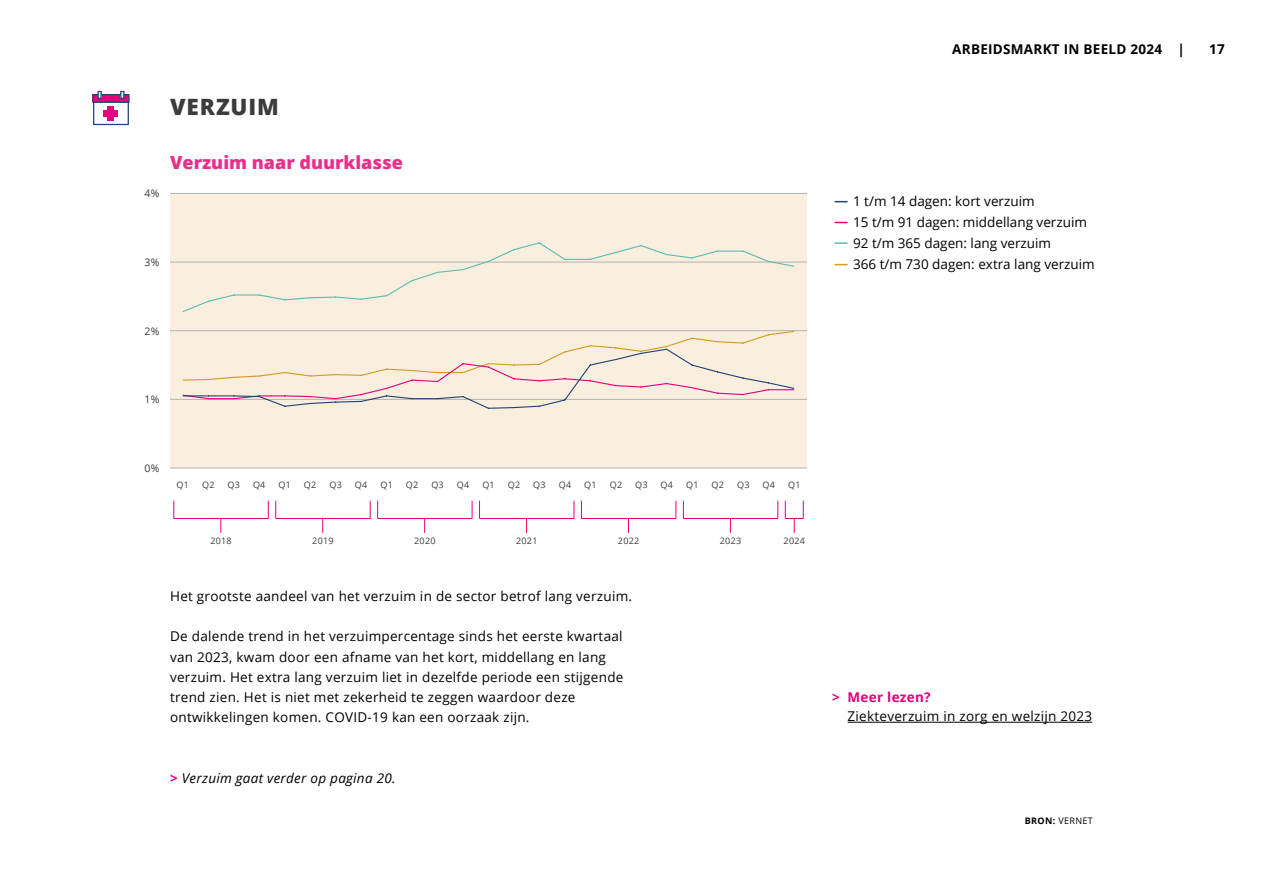
<style>
.page{position:relative;width:1263px;height:893px;background:#fff}
.page>*{position:absolute;margin:0;border:0;box-sizing:border-box;transform-origin:0 0}
.t1{font:800 22.5px "Open Sans";letter-spacing:.04em;color:#3c3c3b}
.t2{font:800 18px "Open Sans";color:#e8308a}
.t3{font:13.5px/20.2px "Open Sans";letter-spacing:.02em;color:#000}
.t4{font:13.5px/21px "Open Sans";color:#000}
.t5{font:italic 13.5px "Open Sans";letter-spacing:.02em;color:#000}
.t6{font:700 13.5px "Open Sans";letter-spacing:.02em;color:#000}
.t7{font:700 13.5px "Open Sans";letter-spacing:.02em;color:#e6007d}
.t8{font:10.5px "Open Sans";color:#3c3c3b}
.t9{font:9px "Open Sans";letter-spacing:.03em;color:#3c3c3b}
.t10{font:9px "Open Sans";letter-spacing:.04em;color:#000}
.s1{font-weight:700;font-style:normal;color:#e6007d}
.s2{font-weight:700}
</style>
<div class="page">
<svg style="left:92px;top:91px;width:38px;height:34px"></svg>
<div style="left:170px;top:193px;width:637px;height:275px;background:#faefdf"></div>
<hr style="left:170px;top:468px;width:637px;height:1px;background:#b3b2b2">
<hr style="left:170px;top:193px;width:637px;height:1px;background:#b3b2b2">
<hr style="left:170px;top:262px;width:637px;height:1px;background:#b3b2b2">
<hr style="left:170px;top:330px;width:637px;height:1px;background:#b3b2b2">
<hr style="left:170px;top:399px;width:637px;height:1px;background:#b3b2b2">
<hr style="left:174px;top:518px;width:94px;height:1px;background:#e6007d">
<svg style="left:174px;top:501px;width:1px;height:17px"></svg>
<svg style="left:221px;top:519px;width:1px;height:14px"></svg>
<svg style="left:268px;top:501px;width:1px;height:17px"></svg>
<hr style="left:276px;top:518px;width:94px;height:1px;background:#e6007d">
<svg style="left:275px;top:501px;width:1px;height:17px"></svg>
<svg style="left:322px;top:519px;width:1px;height:14px"></svg>
<svg style="left:370px;top:501px;width:1px;height:17px"></svg>
<hr style="left:377px;top:518px;width:95px;height:1px;background:#e6007d">
<svg style="left:377px;top:501px;width:1px;height:17px"></svg>
<svg style="left:424px;top:519px;width:1px;height:14px"></svg>
<svg style="left:472px;top:501px;width:1px;height:17px"></svg>
<hr style="left:479px;top:518px;width:95px;height:1px;background:#e6007d">
<svg style="left:479px;top:501px;width:1px;height:17px"></svg>
<svg style="left:526px;top:519px;width:1px;height:14px"></svg>
<svg style="left:574px;top:501px;width:1px;height:17px"></svg>
<hr style="left:581px;top:518px;width:95px;height:1px;background:#e6007d">
<svg style="left:581px;top:501px;width:1px;height:17px"></svg>
<svg style="left:628px;top:519px;width:1px;height:14px"></svg>
<svg style="left:676px;top:501px;width:1px;height:17px"></svg>
<hr style="left:683px;top:518px;width:95px;height:1px;background:#e6007d">
<svg style="left:683px;top:501px;width:1px;height:17px"></svg>
<svg style="left:730px;top:519px;width:1px;height:14px"></svg>
<svg style="left:777px;top:501px;width:1px;height:17px"></svg>
<svg style="left:785px;top:501px;width:19px;height:32px"></svg>
<svg style="left:835px;top:201px;width:12px;height:1px"></svg>
<svg style="left:835px;top:242px;width:12px;height:2px"></svg>
<svg style="left:835px;top:222px;width:12px;height:1px"></svg>
<svg style="left:835px;top:264px;width:12px;height:1px"></svg>
<hr style="left:848px;top:722px;width:244px;height:1px;background:#000">
<svg style="left:182px;top:242px;width:613px;height:70px"></svg>
<svg style="left:182px;top:330px;width:613px;height:79px"></svg>
<h1 class="t1" style="left:170px;top:89px;width:110px">VERZUIM</h1>
<p class="t8" style="left:144px;top:186px;width:16px">4%</p>
<h2 class="t2" style="left:170px;top:149px;width:234px">Verzuim naar duurklasse</h2>
<p class="t8" style="left:144px;top:255px;width:16px">3%</p>
<p class="t8" style="left:144px;top:324px;width:16px">2%</p>
<p class="t8" style="left:144px;top:392px;width:16px">1%</p>
<p class="t8" style="left:144px;top:461px;width:16px">0%</p>
<p class="t9" style="left:177px;top:478px;width:14px">Q1</p>
<p class="t9" style="left:202px;top:478px;width:14px">Q2</p>
<p class="t9" style="left:228px;top:478px;width:14px">Q3</p>
<p class="t9" style="left:253px;top:478px;width:14px">Q4</p>
<p class="t9" style="left:278px;top:478px;width:14px">Q1</p>
<p class="t9" style="left:304px;top:478px;width:14px">Q2</p>
<p class="t9" style="left:329px;top:478px;width:14px">Q3</p>
<p class="t9" style="left:355px;top:478px;width:14px">Q4</p>
<p class="t9" style="left:380px;top:478px;width:14px">Q1</p>
<p class="t9" style="left:406px;top:478px;width:14px">Q2</p>
<p class="t9" style="left:431px;top:478px;width:14px">Q3</p>
<p class="t9" style="left:457px;top:478px;width:14px">Q4</p>
<p class="t9" style="left:482px;top:478px;width:14px">Q1</p>
<p class="t9" style="left:508px;top:478px;width:14px">Q2</p>
<p class="t9" style="left:533px;top:478px;width:14px">Q3</p>
<p class="t9" style="left:559px;top:478px;width:14px">Q4</p>
<p class="t9" style="left:584px;top:478px;width:14px">Q1</p>
<p class="t9" style="left:610px;top:478px;width:14px">Q2</p>
<p class="t9" style="left:635px;top:478px;width:14px">Q3</p>
<p class="t9" style="left:661px;top:478px;width:14px">Q4</p>
<p class="t9" style="left:686px;top:478px;width:14px">Q1</p>
<p class="t9" style="left:712px;top:478px;width:14px">Q2</p>
<p class="t9" style="left:737px;top:478px;width:14px">Q3</p>
<p class="t9" style="left:762px;top:478px;width:14px">Q4</p>
<p class="t9" style="left:788px;top:478px;width:14px">Q1</p>
<p class="t9" style="left:210px;top:535px;width:23px">2018</p>
<p class="t9" style="left:312px;top:535px;width:23px">2019</p>
<p class="t9" style="left:414px;top:535px;width:23px">2020</p>
<p class="t9" style="left:516px;top:535px;width:23px">2021</p>
<p class="t9" style="left:618px;top:535px;width:23px">2022</p>
<p class="t9" style="left:720px;top:535px;width:23px">2023</p>
<p class="t9" style="left:783px;top:535px;width:23px">2024</p>
<p class="t3" style="left:170px;top:585px;width:463px">Het grootste aandeel van het verzuim in de sector betrof lang verzuim.</p>
<p class="t3" style="left:170px;top:626px;width:455px">De dalende trend in het verzuimpercentage sinds het eerste kwartaal van 2023, kwam door een afname van het kort, middellang en lang verzuim. Het extra lang verzuim liet in dezelfde periode een stijgende trend zien. Het is niet met zekerheid te zeggen waardoor deze ontwikkelingen komen. COVID-19 kan een oorzaak zijn.</p>
<p class="t5" style="left:170px;top:769px;width:227px"><span class="s1">&gt;</span> Verzuim gaat verder op pagina 20.</p>
<p class="t6" style="left:952px;top:40px;width:234px">ARBEIDSMARKT IN BEELD 2024 |</p>
<p class="t6" style="left:1209px;top:40px;width:17px">17</p>
<p class="t4" style="left:853px;top:190px;width:243px">1 t/m 14 dagen: kort verzuim<br>15 t/m 91 dagen: middellang verzuim<br>92 t/m 365 dagen: lang verzuim<br>366 t/m 730 dagen: extra lang verzuim</p>
<p class="t7" style="left:832px;top:687px;width:100px">&gt; Meer lezen?</p>
<p class="t3" style="left:847px;top:706px;width:246px">Ziekteverzuim in zorg en welzijn 2023</p>
<p class="t10" style="left:1025px;top:814px;width:70px"><span class="s2">BRON:</span> VERNET</p>
</div>
